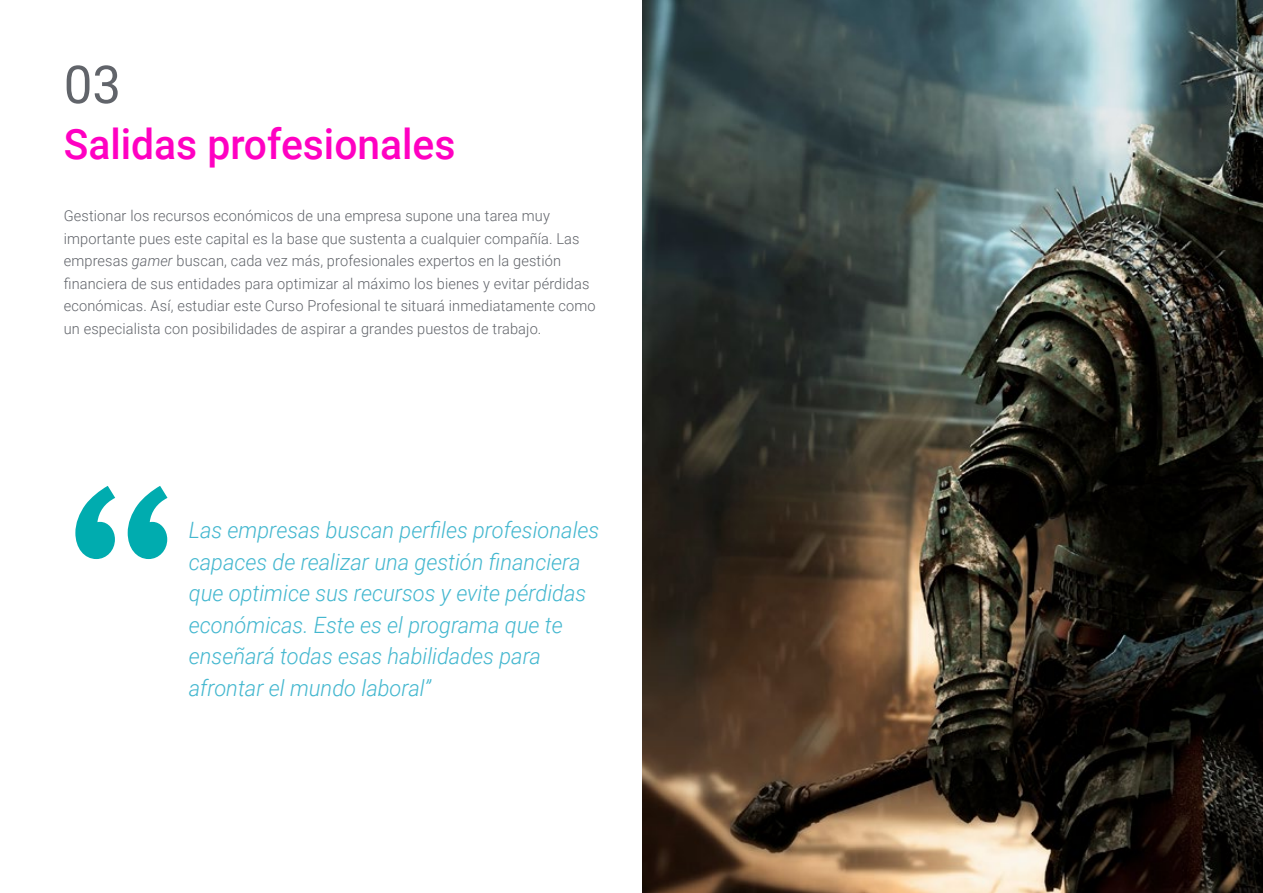
<style>
.page{position:relative;width:1263px;height:893px;background:#fff}
.page>*{position:absolute;margin:0;border:0;box-sizing:border-box;transform-origin:0 0}
.t1{font:52.5px "Roboto";color:#61646a}
.t2{font:500 42px "Roboto";color:#ff00c2}
.t3{font:italic 300 22.5px/31.5px "Roboto";color:#43b7cf}
.t4{font:300 15px/22.5px "Roboto";letter-spacing:.01em;color:#61646a}
.s1{font-style:italic}
</style>
<div class="page">
<img style="left:642px;top:0;width:621px;height:893px">
<svg style="left:75px;top:486px;width:93px;height:73px"></svg>
<h1 class="t1" style="left:64px;top:48px;width:59px">03</h1>
<h2 class="t2" style="left:64px;top:115px;width:393px">Salidas profesionales</h2>
<p class="t4" style="left:64px;top:204px;width:533px">Gestionar los recursos económicos de una empresa supone una tarea muy importante pues este capital es la base que sustenta a cualquier compañía. Las empresas <span class="s1">gamer</span> buscan, cada vez más, profesionales expertos en la gestión financiera de sus entidades para optimizar al máximo los bienes y evitar pérdidas económicas. Así, estudiar este Curso Profesional te situará inmediatamente como un especialista con posibilidades de aspirar a grandes puestos de trabajo.</p>
<h3 class="t3" style="left:189px;top:514px;width:412px">Las empresas buscan perfiles profesionales capaces de realizar una gestión financiera que optimice sus recursos y evite pérdidas económicas. Este es el programa que te enseñará todas esas habilidades para afrontar el mundo laboral”</h3>
</div>
